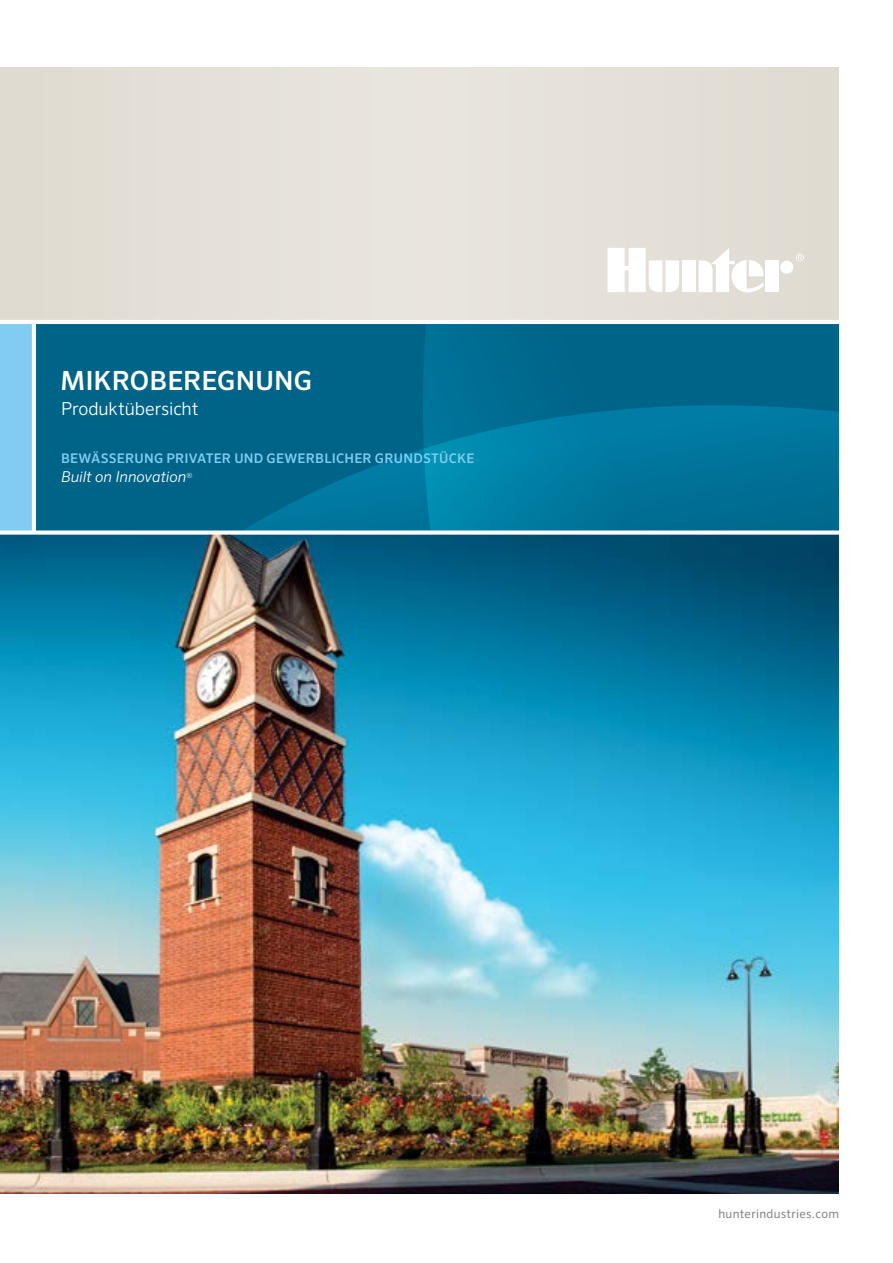
<style>
.page{position:relative;width:893px;height:1263px;background:#fff}
.page>*{position:absolute;margin:0;border:0;box-sizing:border-box;transform-origin:0 0}
.t1{font:500 26.4px "Sero Pro";color:#fff}
.t2{font:300 18px "Sero Pro";letter-spacing:-.01em;color:#fff}
.t3{font:italic 300 15px "Sero Pro";color:#fff}
.t4{font:500 13.2px "Sero Pro";letter-spacing:.015em;color:#81cdf2}
.t5{font:12px "Sero Pro";letter-spacing:.025em;color:#858280}
</style>
<div class="page">
<div style="left:36px;top:324px;width:289px;height:206px;background:#006488"></div>
<svg style="left:325px;top:324px;width:514px;height:206px;background:#006f95"></svg>
<div style="left:0;top:67px;width:839px;height:257px;background:#e5e1d8"></div>
<svg style="left:796px;top:254px;width:8px;height:7px"></svg>
<div style="left:682px;top:260px;width:14px;height:32px;background:#fff"></div>
<div style="left:780px;top:261px;width:13px;height:13px;background:#fff;border-radius:50%"></div>
<div style="left:765px;top:260px;width:14px;height:32px;background:#fff"></div>
<svg style="left:699px;top:248px;width:65px;height:44px"></svg>
<svg style="left:607px;top:248px;width:72px;height:44px"></svg>
<hr style="left:0;top:320px;width:893px;height:4px;background:#fff">
<div style="left:0;top:324px;width:32px;height:208px;background:#81cdf2"></div>
<img style="left:0;top:535px;width:839px;height:658px">
<div style="left:0;top:530px;width:893px;height:5px;background:#fff"></div>
<h1 class="t1" style="left:60px;top:365px;width:254px">MIKROBEREGNUNG</h1>
<h2 class="t2" style="left:61px;top:398px;width:139px">Produktübersicht</h2>
<p class="t4" style="left:61px;top:450px;width:415px">BEWÄSSERUNG PRIVATER UND GEWERBLICHER GRUNDSTÜCKE</p>
<p class="t3" style="left:61px;top:468px;width:133px">Built on Innovation<sup>®</sup></p>
<p class="t5" style="left:718px;top:1207px;width:122px">hunterindustries.com</p>
</div>
